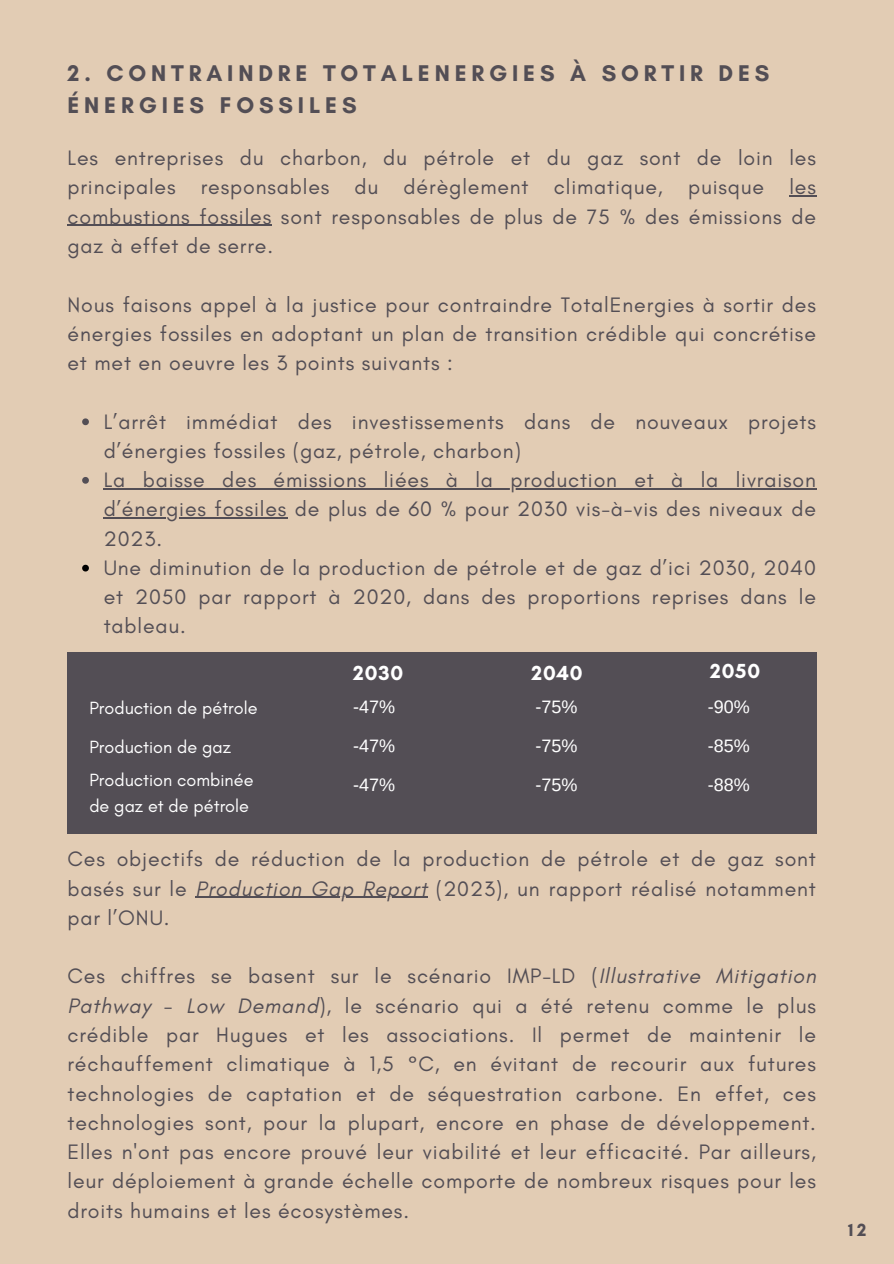
<style>
.page{position:relative;width:894px;height:1264px;background:#fff}
.page>*{position:absolute;margin:0;border:0;box-sizing:border-box;transform-origin:0 0}
.t1{font:700 23.1px/31.5px "Glacial Indifference";letter-spacing:.21em;color:#534e55}
.t2{font:21.3px/29.2px "Glacial Indifference";letter-spacing:.04em;color:#534e55;text-align:justify}
.t3{font:700 20.7px "Glacial Indifference";letter-spacing:.04em;color:#fff}
.t4{font:18px/39.3px "Glacial Indifference";color:#fff}
.t5{font:18px "Arimo";color:#fff}
.t6{font:700 18px "Glacial Indifference";color:#534e55}
.s1{font-style:italic}
</style>
<div class="page">
<div style="left:0;top:0;width:893px;height:1263px;background:#e2ccb4"></div>
<hr style="left:789px;top:195px;width:27px;height:2px;background:#534e55">
<hr style="left:67px;top:225px;width:205px;height:1px;background:#534e55">
<svg style="left:82px;top:418px;width:7px;height:7px"></svg>
<svg style="left:82px;top:477px;width:7px;height:6px"></svg>
<hr style="left:104px;top:488px;width:712px;height:1px;background:#534e55">
<hr style="left:104px;top:517px;width:62px;height:1px;background:#534e55">
<hr style="left:166px;top:517px;width:121px;height:1px;background:#534e55">
<svg style="left:82px;top:564px;width:7px;height:7px"></svg>
<hr style="left:195px;top:896px;width:233px;height:1px;background:#534e55">
<div style="left:67px;top:653px;width:749px;height:180px;background:#534e55"></div>
<p class="t1" style="left:67px;top:57px;width:703px">2. CONTRAINDRE TOTALENERGIES À SORTIR DES<br>ÉNERGIES FOSSILES</p>
<p class="t2" style="left:67px;top:143px;width:749px">Les entreprises du charbon, du pétrole et du gaz sont de loin les principales responsables du dérèglement climatique, puisque les combustions fossiles sont responsables de plus de 75 % des émissions de gaz à effet de serre.</p>
<p class="t2" style="left:67px;top:289px;width:749px">Nous faisons appel à la justice pour contraindre TotalEnergies à sortir des énergies fossiles en adoptant un plan de transition crédible qui concrétise et met en oeuvre les 3 points suivants :</p>
<p class="t2" style="left:104px;top:406px;width:713px;text-align:left">L’arrêt immédiat des investissements dans de nouveaux projets d’énergies fossiles (gaz, pétrole, charbon)<br>La baisse des émissions liées à la production et à la livraison d’énergies fossiles de plus de 60 % pour 2030 vis-à-vis des niveaux de 2023.<br>Une diminution de la production de pétrole et de gaz d’ici 2030, 2040 et 2050 par rapport à 2020, dans des proportions reprises dans le tableau.</p>
<p class="t4" style="left:89px;top:688px;width:170px">Production de pétrole<br>Production de gaz</p>
<p class="t4" style="left:89px;top:766px;width:166px;line-height:25.8px">Production combinée de gaz et de pétrole</p>
<p class="t3" style="left:353px;top:660px;width:51px">2030</p>
<p class="t3" style="left:531px;top:660px;width:53px">2040</p>
<p class="t3" style="left:710px;top:658px;width:51px">2050</p>
<p class="t5" style="left:353px;top:696px;width:44px">-47%</p>
<p class="t5" style="left:535px;top:696px;width:44px">-75%</p>
<p class="t5" style="left:707px;top:696px;width:44px">-90%</p>
<p class="t5" style="left:353px;top:735px;width:44px">-47%</p>
<p class="t5" style="left:535px;top:735px;width:44px">-75%</p>
<p class="t5" style="left:707px;top:735px;width:44px">-85%</p>
<p class="t5" style="left:353px;top:775px;width:44px">-47%</p>
<p class="t5" style="left:535px;top:775px;width:44px">-75%</p>
<p class="t5" style="left:707px;top:775px;width:44px">-88%</p>
<p class="t2" style="left:67px;top:844px;width:749px">Ces objectifs de réduction de la production de pétrole et de gaz sont basés sur le <span class="s1">Production Gap Report</span> (2023), un rapport réalisé notamment par l’ONU.</p>
<p class="t2" style="left:67px;top:961px;width:749px">Ces chiffres se basent sur le scénario IMP-LD (<span class="s1">Illustrative Mitigation Pathway - Low Demand</span>), le scénario qui a été retenu comme le plus crédible par Hugues et les associations. Il permet de maintenir le réchauffement climatique à 1,5 °C, en évitant de recourir aux futures technologies de captation et de séquestration carbone. En effet, ces technologies sont, pour la plupart, encore en phase de développement.<br>Elles n'ont pas encore prouvé leur viabilité et leur efficacité. Par ailleurs, leur déploiement à grande échelle comporte de nombreux risques pour les droits humains et les écosystèmes.</p>
<p class="t6" style="left:847px;top:1219px;width:20px">12</p>
</div>
